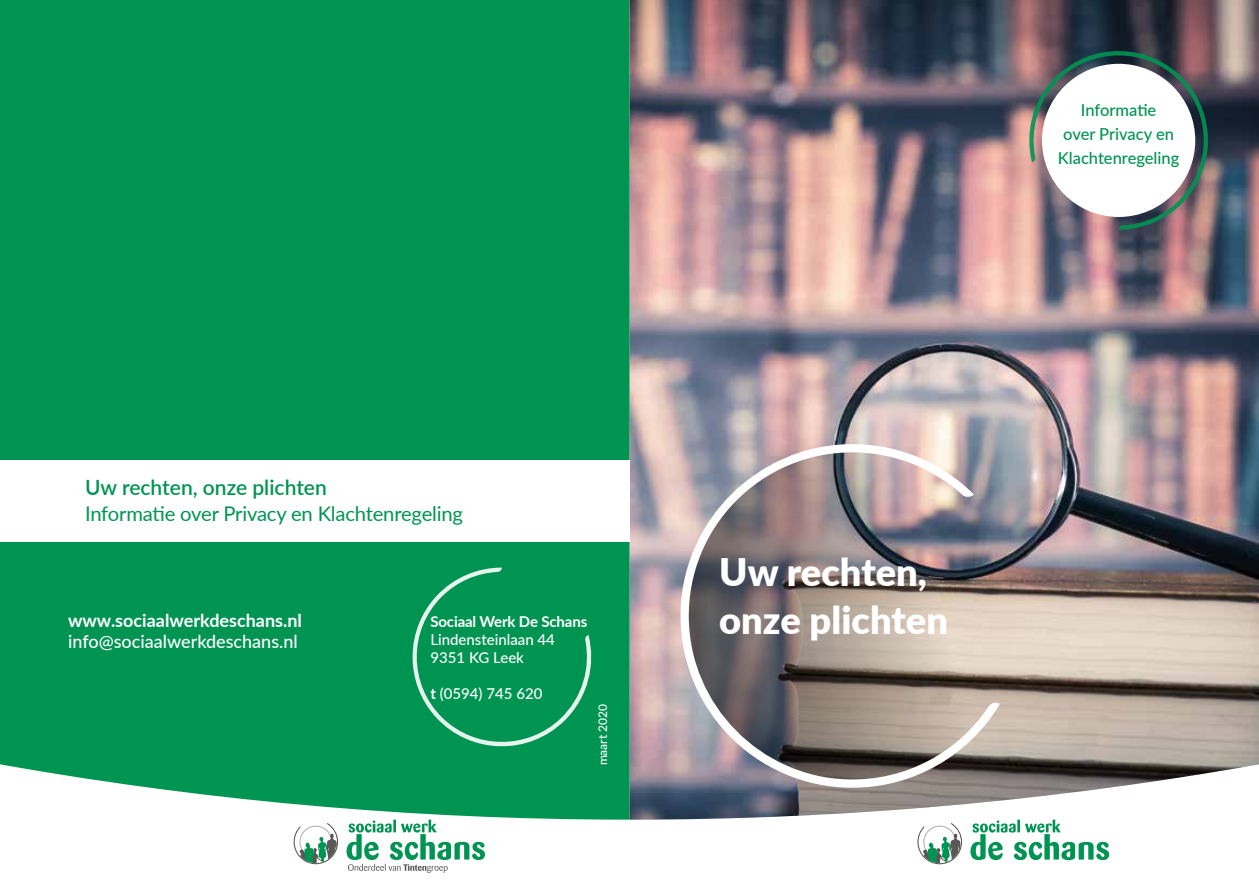
<style>
.page{position:relative;width:1259px;height:893px;background:#fff}
.page>*{position:absolute;margin:0;border:0;box-sizing:border-box;transform-origin:0 0}
.t1{font:900 37.95px/47.5px "Lato";color:#fff}
.t2{font:600 21px "Lato";color:#009453}
.t3{font:20.25px "Lato";letter-spacing:-.01em;color:#009453}
.t4{font:500 18px "Lato";color:#fff}
.t5{font:700 18px "Lato";color:#fff}
.t6{font:500 16.5px/24px "Lato";color:#009453;text-align:center}
.t7{font:500 15px/18px "Lato";color:#fff}
.t8{font:700 15px "Lato";letter-spacing:-.01em;color:#fff}
.t9{font:500 12px "Lato";color:#fff}
.s1{font-weight:700}
</style>
<div class="page">
<img style="left:629px;top:0;width:630px;height:820px">
<svg style="left:1029px;top:51px;width:179px;height:179px"></svg>
<img style="left:671px;top:435px;width:361px;height:361px">
<img style="left:676px;top:443px;width:324px;height:345px">
<div style="left:0;top:0;width:629px;height:820px;background:#009453"></div>
<div style="left:0;top:461px;width:629px;height:81px;background:#fff"></div>
<svg style="left:412px;top:568px;width:179px;height:178px;background:#0d995b"></svg>
<svg style="left:917px;top:823px;width:45px;height:42px"></svg>
<svg style="left:970px;top:820px;width:139px;height:40px"></svg>
<svg style="left:293px;top:823px;width:45px;height:42px"></svg>
<svg style="left:346px;top:820px;width:139px;height:53px"></svg>
<p class="t6" style="left:1057px;top:97px;width:123px">Informatie<br>over Privacy en<br>Klachtenregeling</p>
<h2 class="t2" style="left:85px;top:472px;width:243px">Uw rechten, onze plichten</h2>
<h3 class="t3" style="left:85px;top:500px;width:379px">Informatie over Privacy en Klachtenregeling</h3>
<p class="t5" style="left:68px;top:607px;width:235px">www.sociaalwerkdeschans.nl</p>
<p class="t4" style="left:68px;top:629px;width:231px">info@sociaalwerkdeschans.nl</p>
<p class="t8" style="left:430px;top:610px;width:158px">Sociaal Werk De Schans</p>
<p class="t7" style="left:430px;top:630px;width:126px">Lindensteinlaan 44<br>9351 KG Leek</p>
<p class="t7" style="left:430px;top:684px;width:113px"><span class="s1">t</span> (0594) 745 620</p>
<p class="t9" style="left:594px;top:765px;width:63px;rotate:-90deg">maart 2020</p>
<h1 class="t1" style="left:719px;top:547px;width:230px">Uw rechten, onze plichten</h1>
</div>
